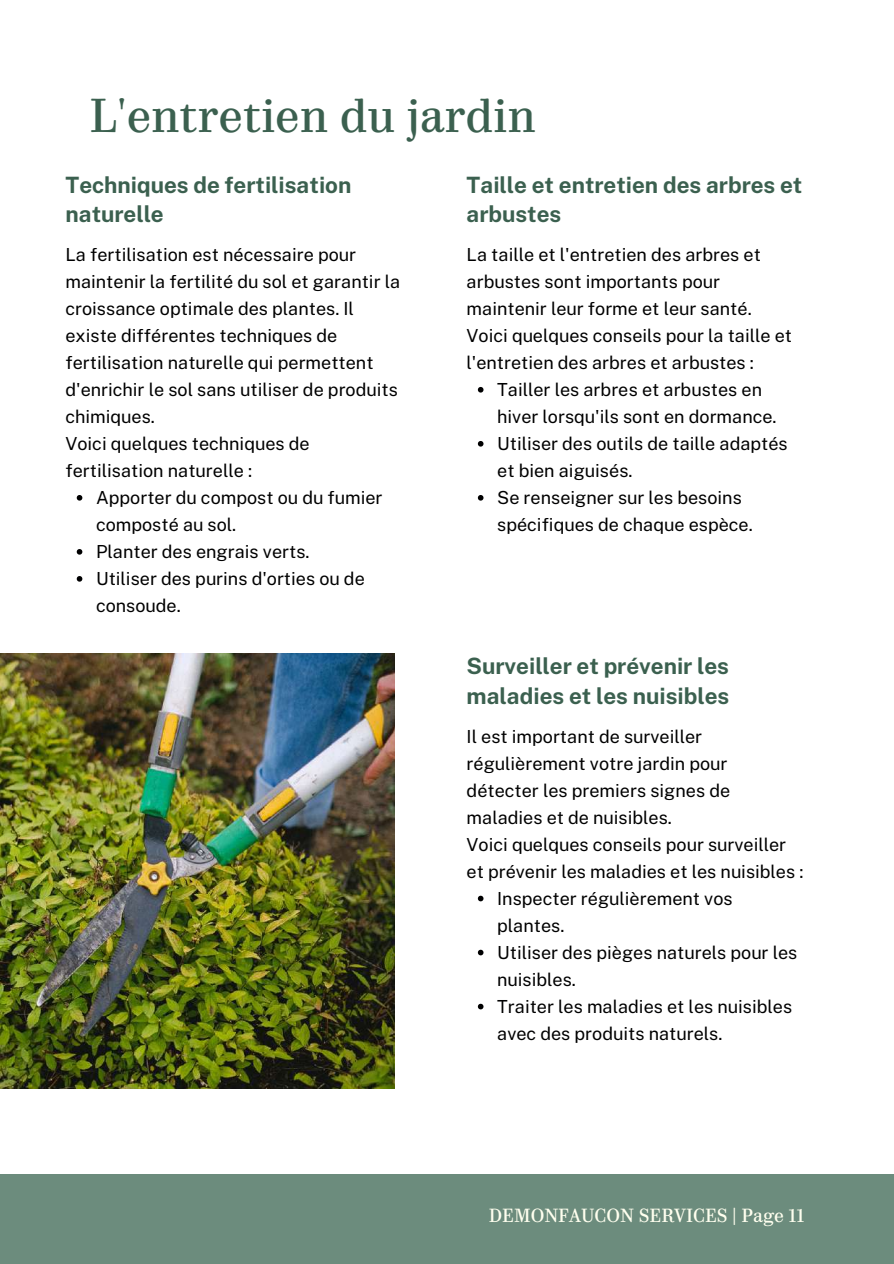
<style>
.page{position:relative;width:894px;height:1264px;background:#fff}
.page>*{position:absolute;margin:0;border:0;box-sizing:border-box;transform-origin:0 0}
.t1{font:45px "Parmigiano Piccolo HL";color:#3b604f}
.t2{font:700 22.5px/29.2px "Public Sans";color:#3b604f}
.t3{font:18px/27px "Public Sans";color:#000001}
.t4{font:18px "Parmigiano Piccolo HL";color:#ffffef}
</style>
<div class="page">
<div style="left:0;top:1174px;width:893px;height:89px;background:#6c8c7d"></div>
<img style="left:0;top:653px;width:395px;height:435px">
<svg style="left:77px;top:495px;width:5px;height:5px"></svg>
<svg style="left:77px;top:549px;width:5px;height:5px"></svg>
<svg style="left:77px;top:576px;width:5px;height:5px"></svg>
<svg style="left:477px;top:895px;width:6px;height:6px"></svg>
<svg style="left:477px;top:949px;width:6px;height:6px"></svg>
<svg style="left:477px;top:1003px;width:6px;height:6px"></svg>
<svg style="left:477px;top:387px;width:6px;height:5px"></svg>
<svg style="left:477px;top:441px;width:6px;height:5px"></svg>
<svg style="left:477px;top:495px;width:6px;height:5px"></svg>
<h1 class="t1" style="left:89px;top:87px;width:448px">L'entretien du jardin</h1>
<p class="t2" style="left:65px;top:170px;width:287px">Techniques de fertilisation naturelle</p>
<p class="t3" style="left:65px;top:241px;width:336px">La fertilisation est nécessaire pour maintenir la fertilité du sol et garantir la croissance optimale des plantes. Il existe différentes techniques de fertilisation naturelle qui permettent d'enrichir le sol sans utiliser de produits chimiques.<br>Voici quelques techniques de fertilisation naturelle :</p>
<p class="t3" style="left:96px;top:484px;width:288px">Apporter du compost ou du fumier composté au sol.<br>Planter des engrais verts.<br>Utiliser des purins d'orties ou de consoude.</p>
<p class="t2" style="left:466px;top:170px;width:337px">Taille et entretien des arbres et arbustes</p>
<p class="t3" style="left:466px;top:241px;width:296px">La taille et l'entretien des arbres et</p>
<p class="t3" style="left:466px;top:268px;width:255px">arbustes sont importants pour</p>
<p class="t3" style="left:466px;top:295px;width:286px">maintenir leur forme et leur santé.</p>
<p class="t3" style="left:466px;top:322px;width:327px">Voici quelques conseils pour la taille et</p>
<p class="t3" style="left:466px;top:349px;width:289px">l'entretien des arbres et arbustes :</p>
<p class="t3" style="left:497px;top:376px;width:266px">Tailler les arbres et arbustes en</p>
<p class="t3" style="left:497px;top:403px;width:281px">hiver lorsqu'ils sont en dormance.</p>
<p class="t3" style="left:497px;top:430px;width:292px">Utiliser des outils de taille adaptés</p>
<p class="t3" style="left:497px;top:457px;width:137px">et bien aiguisés.</p>
<p class="t3" style="left:497px;top:484px;width:246px">Se renseigner sur les besoins</p>
<p class="t3" style="left:497px;top:511px;width:257px">spécifiques de chaque espèce.</p>
<p class="t2" style="left:466px;top:651px;width:264px">Surveiller et prévenir les maladies et les nuisibles</p>
<p class="t3" style="left:466px;top:722px;width:237px">Il est important de surveiller</p>
<p class="t3" style="left:466px;top:749px;width:262px">régulièrement votre jardin pour</p>
<p class="t3" style="left:466px;top:776px;width:265px">détecter les premiers signes de</p>
<p class="t3" style="left:466px;top:803px;width:207px">maladies et de nuisibles.</p>
<p class="t3" style="left:466px;top:830px;width:321px">Voici quelques conseils pour surveiller</p>
<p class="t3" style="left:466px;top:857px;width:338px">et prévenir les maladies et les nuisibles :</p>
<p class="t3" style="left:497px;top:884px;width:237px">Inspecter régulièrement vos</p>
<p class="t3" style="left:497px;top:911px;width:69px">plantes.</p>
<p class="t3" style="left:497px;top:938px;width:301px">Utiliser des pièges naturels pour les</p>
<p class="t3" style="left:497px;top:965px;width:80px">nuisibles.</p>
<p class="t3" style="left:497px;top:992px;width:296px">Traiter les maladies et les nuisibles</p>
<p class="t3" style="left:497px;top:1019px;width:227px">avec des produits naturels.</p>
<p class="t4" style="left:489px;top:1203px;width:316px">DEMONFAUCON SERVICES | Page 11</p>
</div>
